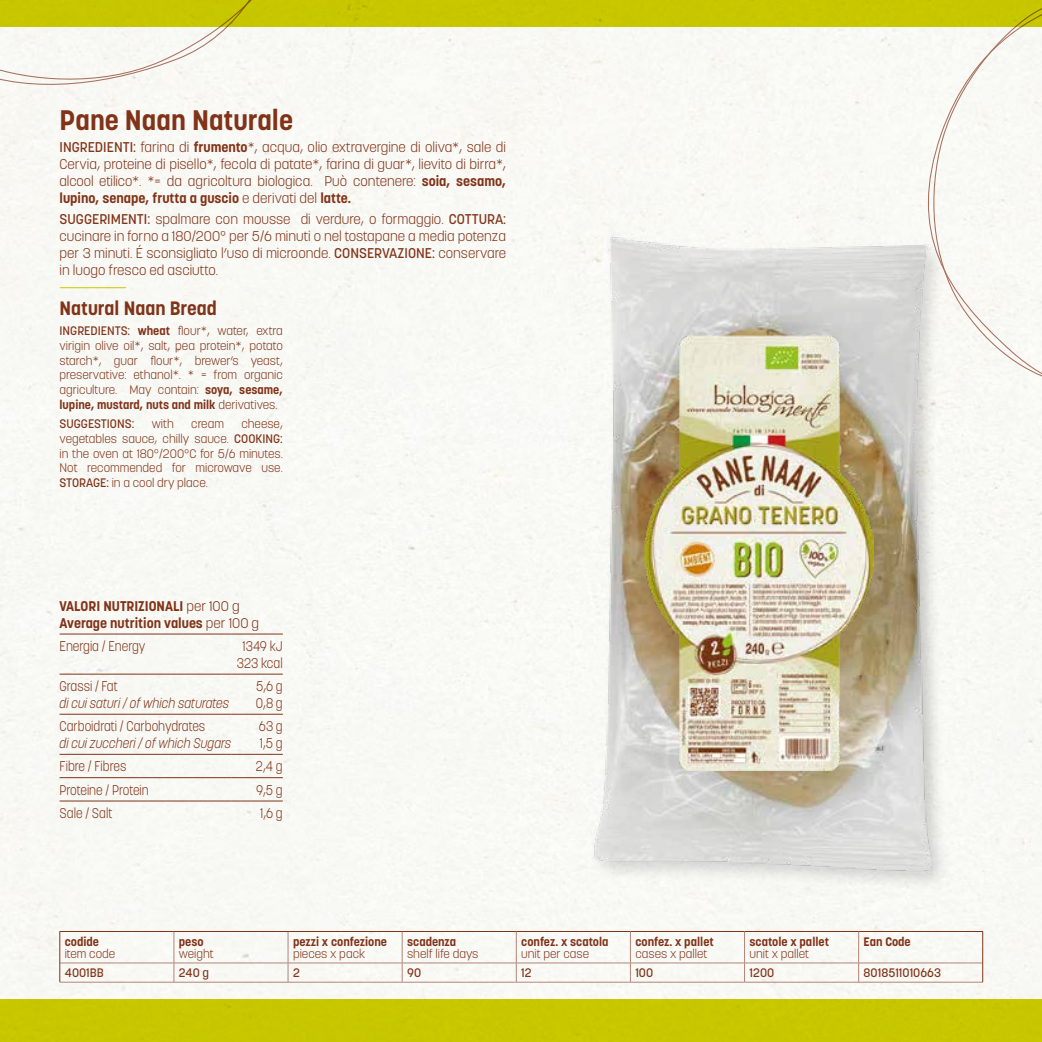
<style>
.page{position:relative;width:1042px;height:1042px;background:#fff}
.page>*{position:absolute;margin:0;border:0;box-sizing:border-box;transform-origin:0 0}
.t1{font:700 28px "Korolev";color:#813318}
.t2{font:700 19.25px "Korolev";color:#813318}
.t3{font:300 14px/16.8px "Korolev";color:#813318;text-align:justify}
.t4{font:300 14px/16.8px "Korolev";color:#813318;scale:.9 1}
.t5{font:italic 300 14px "Korolev";color:#813318;scale:.9 1}
.t6{font:700 14px/16.8px "Korolev";color:#813318}
.t7{font:300 12.25px/14.7px "Korolev";color:#813318;text-align:justify}
.t8{font:700 12.25px "Korolev";color:#813318}
.t9{font:500 12.25px "Korolev";color:#813318}
.s1{font-weight:500}
.s2{font-weight:700}
.s3{font-weight:300}
</style>
<div class="page">
<div style="left:0;top:26px;width:1042px;height:973px;background:#f8f9f5"></div>
<div style="left:907px;top:26px;width:135px;height:390px;background:#f9f9f5"></div>
<div style="left:926px;top:26px;width:116px;height:374px;background:#f9f9f5"></div>
<div style="left:0;top:26px;width:324px;height:70px;background:#f8f8f4"></div>
<hr style="left:60px;top:634px;width:172px;height:1px;background:#813318">
<hr style="left:232px;top:634px;width:51px;height:1px;background:#813318">
<hr style="left:60px;top:674px;width:172px;height:1px;background:#813318">
<hr style="left:232px;top:674px;width:51px;height:1px;background:#813318">
<hr style="left:60px;top:714px;width:172px;height:1px;background:#813318">
<hr style="left:232px;top:714px;width:51px;height:1px;background:#813318">
<hr style="left:60px;top:754px;width:172px;height:1px;background:#813318">
<hr style="left:232px;top:754px;width:51px;height:1px;background:#813318">
<hr style="left:60px;top:777px;width:172px;height:1px;background:#813318">
<hr style="left:232px;top:777px;width:51px;height:1px;background:#813318">
<hr style="left:60px;top:800px;width:172px;height:1px;background:#813318">
<hr style="left:232px;top:800px;width:51px;height:1px;background:#813318">
<hr style="left:60px;top:931px;width:114px;height:1px;background:#813318">
<hr style="left:59px;top:932px;width:1px;height:31px;background:#813318">
<hr style="left:174px;top:931px;width:114px;height:1px;background:#813318">
<hr style="left:288px;top:931px;width:114px;height:1px;background:#813318">
<hr style="left:402px;top:931px;width:114px;height:1px;background:#813318">
<hr style="left:516px;top:931px;width:114px;height:1px;background:#813318">
<hr style="left:630px;top:931px;width:114px;height:1px;background:#813318">
<hr style="left:744px;top:931px;width:114px;height:1px;background:#813318">
<hr style="left:858px;top:931px;width:125px;height:1px;background:#813318">
<hr style="left:982px;top:932px;width:1px;height:31px;background:#813318">
<hr style="left:174px;top:932px;width:1px;height:30px;background:#b38475">
<hr style="left:288px;top:932px;width:1px;height:30px;background:#b38475">
<hr style="left:402px;top:932px;width:1px;height:30px;background:#b38475">
<hr style="left:516px;top:932px;width:1px;height:30px;background:#b38475">
<hr style="left:630px;top:932px;width:1px;height:30px;background:#b38475">
<hr style="left:744px;top:932px;width:1px;height:30px;background:#b38475">
<hr style="left:858px;top:932px;width:1px;height:30px;background:#b38475">
<hr style="left:60px;top:962px;width:114px;height:1px;background:#b38475">
<hr style="left:174px;top:962px;width:114px;height:1px;background:#b38475">
<svg style="left:174px;top:963px;width:1px;height:19px"></svg>
<hr style="left:288px;top:962px;width:114px;height:1px;background:#b38475">
<svg style="left:288px;top:963px;width:1px;height:19px"></svg>
<hr style="left:402px;top:962px;width:114px;height:1px;background:#b38475">
<svg style="left:402px;top:963px;width:1px;height:19px"></svg>
<hr style="left:516px;top:962px;width:114px;height:1px;background:#b38475">
<svg style="left:516px;top:963px;width:1px;height:19px"></svg>
<hr style="left:630px;top:962px;width:114px;height:1px;background:#b38475">
<svg style="left:630px;top:963px;width:1px;height:19px"></svg>
<hr style="left:744px;top:962px;width:114px;height:1px;background:#b38475">
<svg style="left:744px;top:963px;width:1px;height:19px"></svg>
<hr style="left:858px;top:962px;width:124px;height:1px;background:#b38475">
<svg style="left:858px;top:963px;width:1px;height:19px"></svg>
<hr style="left:60px;top:982px;width:114px;height:1px;background:#b38475">
<hr style="left:174px;top:982px;width:114px;height:1px;background:#b38475">
<hr style="left:288px;top:982px;width:114px;height:1px;background:#b38475">
<hr style="left:402px;top:982px;width:114px;height:1px;background:#b38475">
<hr style="left:516px;top:982px;width:114px;height:1px;background:#b38475">
<hr style="left:630px;top:982px;width:114px;height:1px;background:#b38475">
<hr style="left:744px;top:982px;width:114px;height:1px;background:#b38475">
<hr style="left:858px;top:982px;width:125px;height:1px;background:#b38475">
<svg style="left:59px;top:963px;width:1px;height:19px"></svg>
<svg style="left:982px;top:963px;width:1px;height:19px"></svg>
<hr style="left:60px;top:287px;width:66px;height:1px;background:#cdcc00">
<div style="left:0;top:0;width:1042px;height:26px;background:#cdcc00"></div>
<div style="left:0;top:999px;width:1042px;height:43px;background:#cdcc00"></div>
<img style="left:530px;top:192px;width:458px;height:728px">
<img style="left:645px;top:335px;width:228px;height:435px">
<h1 class="t1" style="left:60px;top:103px;width:235px">Pane Naan Naturale</h1>
<p class="t3" style="left:60px;top:139px;width:448px"><span class="s1">INGREDIENTI:</span> farina di <span class="s2">frumento</span>*, acqua, olio extravergine di oliva*, sale di Cervia, proteine di pisello*, fecola di patate*, farina di guar*, lievito di birra*, alcool etilico*. *= da agricoltura biologica. Può contenere: <span class="s2">soia, sesamo, lupino, senape, frutta a guscio</span> e derivati del <span class="s2">latte.</span></p>
<p class="t3" style="left:60px;top:211px;width:448px"><span class="s1">SUGGERIMENTI:</span> spalmare con mousse di verdure, o formaggio. <span class="s1">COTTURA: </span>cucinare in forno a 180/200° per 5/6 minuti o nel tostapane a media potenza per 3 minuti. É sconsigliato l’uso di microonde. <span class="s1">CONSERVAZIONE:</span> conservare in luogo fresco ed asciutto.</p>
<h2 class="t2" style="left:60px;top:296px;width:159px">Natural Naan Bread</h2>
<p class="t7" style="left:60px;top:323px;width:225px"><span class="s1">INGREDIENTS:</span> <span class="s2">wheat</span> flour*, water, extra virigin olive oil*, salt, pea protein*, potato starch*, guar flour*, brewer’s yeast, preservative: ethanol*. * = from organic agriculture. May contain: <span class="s2">soya, sesame, lupine, mustard, nuts and milk</span> derivatives.</p>
<p class="t9" style="left:60px;top:416px;width:76px">SUGGESTIONS:</p>
<p class="t7" style="left:152px;top:417px;width:24px">with</p>
<p class="t7" style="left:191px;top:417px;width:34px">cream</p>
<p class="t7" style="left:60px;top:417px;width:225px;text-indent:182px">cheese, vegetables sauce, chilly sauce. <span class="s1">COOKING: </span>in the oven at 180°/200°C for 5/6 minutes.<br>Not recommended for microwave use.<br><span class="s1">STORAGE:</span> in a cool dry place.</p>
<p class="t6" style="left:60px;top:597px;width:201px">VALORI NUTRIZIONALI <span class="s3">per 100 g<br></span>Average nutrition values <span class="s3">per 100 g</span></p>
<p class="t4" style="left:60px;top:638px;width:97px">Energia / Energy</p>
<p class="t4" style="left:237px;top:638px;width:52px;text-align:center">1349 kJ<br>323 kcal</p>
<p class="t4" style="left:60px;top:678px;width:66px">Grassi / Fat</p>
<p class="t5" style="left:60px;top:694px;width:190px">di cui saturi / of which saturates</p>
<p class="t4" style="left:256px;top:678px;width:31px">5,6 g<br>0,8 g</p>
<p class="t4" style="left:60px;top:718px;width:163px">Carboidrati / Carbohydrates</p>
<p class="t5" style="left:60px;top:734px;width:192px">di cui zuccheri / of which Sugars</p>
<p class="t4" style="left:259px;top:718px;width:28px">63 g<br>1,5 g</p>
<p class="t4" style="left:60px;top:758px;width:76px">Fibre / Fibres</p>
<p class="t4" style="left:256px;top:758px;width:31px">2,4 g</p>
<p class="t4" style="left:60px;top:781px;width:101px">Proteine / Protein</p>
<p class="t4" style="left:256px;top:781px;width:31px">9,5 g</p>
<p class="t4" style="left:60px;top:804px;width:60px">Sale / Salt</p>
<p class="t4" style="left:260px;top:804px;width:27px">1,6 g</p>
<p class="t8" style="left:65px;top:933px;width:36px">codide</p>
<p class="t7" style="left:65px;top:946px;width:52px">item code</p>
<p class="t8" style="left:179px;top:933px;width:26px">peso</p>
<p class="t7" style="left:179px;top:946px;width:36px">weight</p>
<p class="t8" style="left:293px;top:933px;width:95px">pezzi x confezione</p>
<p class="t7" style="left:293px;top:946px;width:74px">pieces x pack</p>
<p class="t8" style="left:407px;top:933px;width:51px">scadenza</p>
<p class="t7" style="left:407px;top:946px;width:73px">shelf life days</p>
<p class="t8" style="left:521px;top:933px;width:89px">confez. x scatola</p>
<p class="t7" style="left:521px;top:946px;width:69px">unit per case</p>
<p class="t8" style="left:635px;top:933px;width:80px">confez. x pallet</p>
<p class="t7" style="left:635px;top:946px;width:74px">cases x pallet</p>
<p class="t8" style="left:749px;top:933px;width:81px">scatole x pallet</p>
<p class="t7" style="left:749px;top:946px;width:61px">unit x pallet</p>
<p class="t8" style="left:863px;top:933px;width:49px">Ean Code</p>
<p class="t9" style="left:65px;top:965px;width:40px">4001BB</p>
<p class="t9" style="left:179px;top:965px;width:32px">240 g</p>
<p class="t9" style="left:293px;top:965px;width:8px">2</p>
<p class="t9" style="left:407px;top:965px;width:15px">90</p>
<p class="t9" style="left:521px;top:965px;width:12px">12</p>
<p class="t9" style="left:635px;top:965px;width:19px">100</p>
<p class="t9" style="left:749px;top:965px;width:26px">1200</p>
<p class="t9" style="left:863px;top:965px;width:79px">8018511010663</p>
</div>
